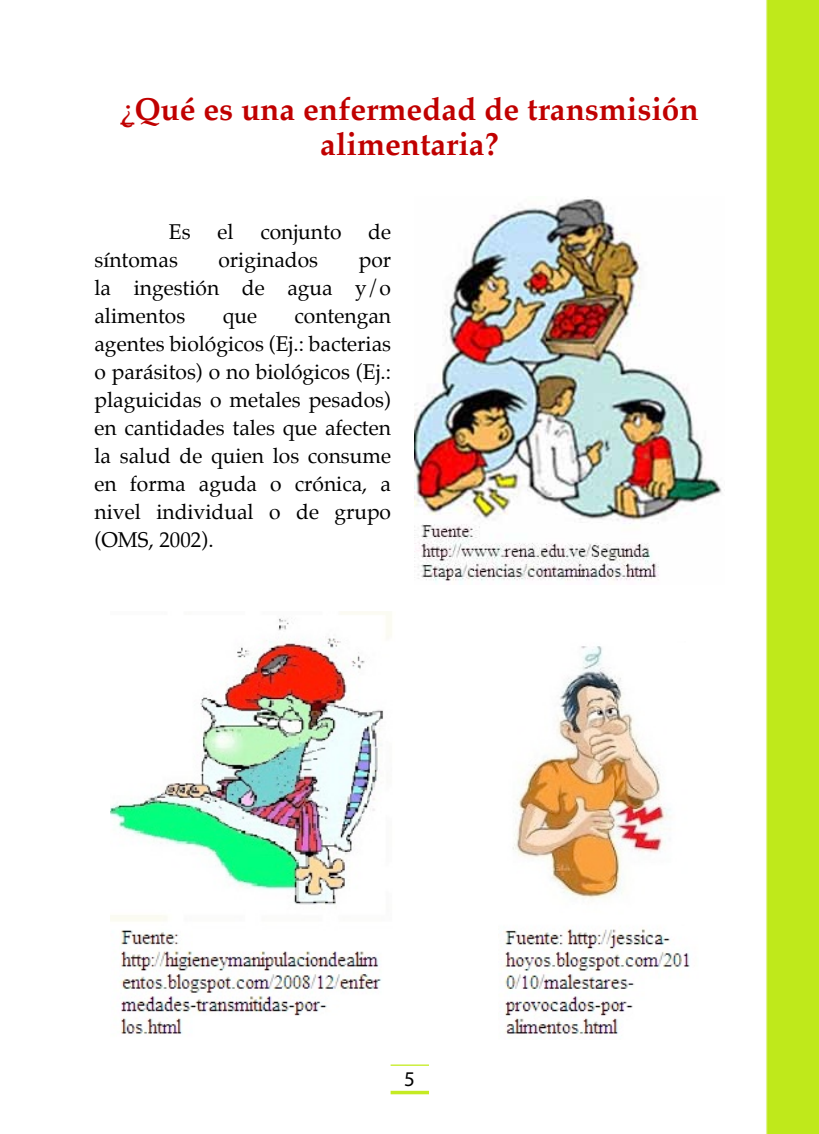
<style>
.page{position:relative;width:819px;height:1134px;background:#fff}
.page>*{position:absolute;margin:0;border:0;box-sizing:border-box;transform-origin:0 0}
.t1{font:700 31.5px/35px "Palatino";color:#c00000;text-align:center}
.t2{font:21px/28px "Palatino";color:#000;text-align:justify}
.t3{font:21px "Myriad";color:#000}
.s1{font-weight:400}
</style>
<div class="page">
<div style="left:766px;top:0;width:53px;height:1134px;background:#bfe91b"></div>
<hr style="left:391px;top:1091px;width:38px;height:3px;background:#c5eb23">
<hr style="left:391px;top:1065px;width:38px;height:1px;background:#c5eb23">
<svg style="left:120px;top:123px;width:14px;height:2px"></svg>
<img style="left:415px;top:199px;width:307px;height:383px">
<img style="left:503px;top:646px;width:187px;height:388px">
<img style="left:110px;top:612px;width:282px;height:423px">
<h1 class="t1" style="left:120px;top:95px;width:580px"><span class="s1">¿</span>Qué es una enfermedad de transmisión alimentaria?</h1>
<p class="t2" style="left:169px;top:220px;width:23px">Es</p>
<p class="t2" style="left:217px;top:220px;width:18px">el</p>
<p class="t2" style="left:260px;top:220px;width:83px">conjunto</p>
<p class="t2" style="left:368px;top:220px;width:24px">de</p>
<p class="t2" style="left:94px;top:248px;width:85px">síntomas</p>
<p class="t2" style="left:219px;top:248px;width:101px">originados</p>
<p class="t2" style="left:94px;top:248px;width:298px;text-indent:264px">por la ingestión de agua y/o alimentos</p>
<p class="t2" style="left:94px;top:304px;width:298px;text-indent:200px">contengan agentes biológicos (Ej.: bacterias o parásitos) o no biológicos (Ej.: plaguicidas o metales pesados) en cantidades tales que afecten la salud de quien los consume en forma aguda o crónica, a nivel individual o de grupo (OMS, 2002).</p>
<p class="t2" style="left:223px;top:304px;width:36px">que</p>
<p class="t3" style="left:404px;top:1068px;width:12px">5</p>
</div>
